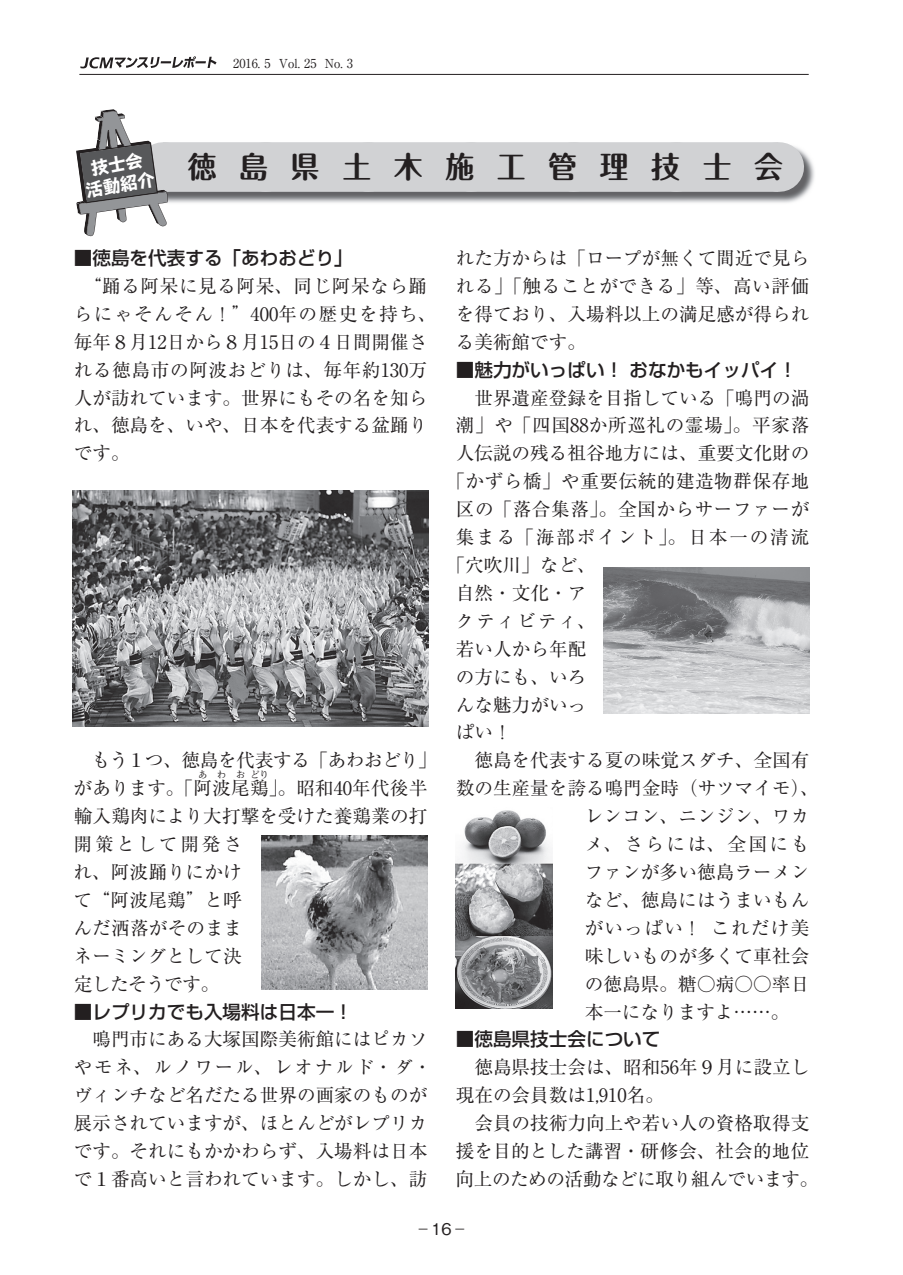
<style>
.page{position:relative;width:903px;height:1275px;background:#fff}
.page>*{position:absolute;margin:0;border:0;box-sizing:border-box;transform-origin:0 0}
.t1{font:700 29.75px "Maru Fo Pro";color:#231f20}
.t2{font:18.55px/27.8px "Ryumin Pro";color:#231f20}
.t3{font:500 18.55px "Shin Go Pro";color:#231f20}
.t4{font:18.55px "Ryumin Pro";letter-spacing:.03em;color:#231f20}
.t5{font:18.55px "Ryumin Pro";letter-spacing:.035em;color:#231f20}
.t6{font:18.55px "Ryumin Pro";letter-spacing:.1em;color:#231f20}
.t7{font:18.55px "Ryumin Pro";letter-spacing:.135em;color:#231f20}
.t8{font:18.55px "Ryumin Pro";letter-spacing:.07em;color:#231f20}
.t9{font:700 17.5px "Take Std";color:#fff}
.t10{font:16.1px "Ryumin Pro";color:#231f20}
.t11{font:12.42px "Ryumin Pro";color:#231f20}
.t12{font:9.28px "Ryumin Pro";color:#231f20}
.s1{font-family:"Gothic BBB Pro";font-weight:500}
</style>
<div class="page">
<svg style="left:80px;top:56px;width:137px;height:12px"></svg>
<hr style="left:79px;top:74px;width:730px;height:1px;background:#231f20">
<img style="left:168px;top:144px;width:647px;height:59px">
<div style="left:163px;top:142px;width:615px;height:50px;background:#d1d2d4"></div>
<svg style="left:269px;top:191px;width:458px;height:1px"></svg>
<hr style="left:778px;top:142px;width:1px;height:50px;background:#d1d2d4">
<img style="left:73px;top:490px;width:355px;height:237px">
<img style="left:262px;top:835px;width:165px;height:155px">
<img style="left:604px;top:567px;width:205px;height:147px">
<img style="left:456px;top:810px;width:96px;height:198px">
<svg style="left:76px;top:109px;width:92px;height:127px"></svg>
<p class="t11" style="left:233px;top:54px;width:121px">2016. 5 Vol. 25 No. 3</p>
<p class="t9" style="left:84px;top:176px;width:71px;rotate:-9deg">活動紹介</p>
<h1 class="t1" style="left:188px;top:143px;width:597px">徳 島 県 土 木 施 工 管 理 技 士 会</h1>
<p class="t3" style="left:74px;top:243px;width:281px">■徳島を代表する「あわおどり」</p>
<p class="t2" style="left:74px;top:271px;width:364px">　“踊る阿呆に見る阿呆、同じ阿呆なら踊らにゃそんそん！”400年の歴史を持ち、毎年８月12日から８月15日の４日間開催される徳島市の阿波おどりは、毎年約130万人が訪れています。世界にもその名を知られ、徳島を、いや、日本を代表する盆踊りです。</p>
<p class="t2" style="left:74px;top:745px;width:365px">　もう１つ、徳島を代表する「あわおどり」があります。「阿波尾鶏」。昭和40年代後半</p>
<p class="t12" style="left:198px;top:767px;width:11px">あ</p>
<p class="t12" style="left:217px;top:767px;width:11px">わ</p>
<p class="t12" style="left:236px;top:767px;width:11px">お</p>
<p class="t12" style="left:250px;top:767px;width:20px">どり</p>
<p class="t2" style="left:74px;top:801px;width:355px">輸入鶏肉により大打撃を受けた養鶏業の打開策として開発さ<br>れ、阿波踊りにかけ<br>て“阿波尾鶏”と呼<br>んだ洒落がそのまま<br>ネーミングとして決<br>定したそうです。</p>
<p class="t3" style="left:74px;top:996px;width:281px">■レプリカでも入場料は日本一！</p>
<p class="t2" style="left:74px;top:1024px;width:360px">　鳴門市にある大塚国際美術館にはピカソやモネ、ルノワール、レオナルド・ダ・ヴィンチなど名だたる世界の画家のものが展示されていますが、ほとんどがレプリカです。それにもかかわらず、入場料は日本で１番高いと言われています。しかし、訪</p>
<p class="t2" style="left:456px;top:243px;width:355px;text-align:justify">れた方からは「ロープが無くて間近で見られる」「触ることができる」等、高い評価を得ており、入場料以上の満足感が得られる美術館です。</p>
<p class="t3" style="left:456px;top:354px;width:343px">■魅力がいっぱい！ おなかもイッパイ！</p>
<p class="t2" style="left:456px;top:382px;width:355px">　世界遺産登録を目指している「鳴門の渦</p>
<p class="t5" style="left:456px;top:411px;width:355px">潮」や「四国88か所巡礼の霊場」。平家落</p>
<p class="t2" style="left:456px;top:438px;width:355px">人伝説の残る祖谷地方には、重要文化財の</p>
<p class="t4" style="left:446px;top:467px;width:364px">「かずら橋」や重要伝統的建造物群保存地</p>
<p class="t4" style="left:456px;top:495px;width:355px">区の「落合集落」。全国からサーファーが</p>
<p class="t6" style="left:456px;top:523px;width:355px">集まる「海部ポイント」。日本一の清流</p>
<p class="t2" style="left:446px;top:550px;width:151px">「穴吹川」など、</p>
<p class="t2" style="left:456px;top:578px;width:132px">自然・文化・ア</p>
<p class="t2" style="left:456px;top:606px;width:141px">クティビティ、</p>
<p class="t2" style="left:456px;top:634px;width:132px">若い人から年配</p>
<p class="t2" style="left:456px;top:661px;width:132px">の方にも、いろ</p>
<p class="t2" style="left:456px;top:689px;width:132px">んな魅力がいっ</p>
<p class="t2" style="left:456px;top:717px;width:57px">ぱい！</p>
<p class="t2" style="left:456px;top:745px;width:355px">　徳島を代表する夏の味覚スダチ、全国有</p>
<p class="t2" style="left:456px;top:773px;width:364px">数の生産量を誇る鳴門金時（サツマイモ）、</p>
<p class="t2" style="left:585px;top:801px;width:226px">レンコン、ニンジン、ワカ</p>
<p class="t7" style="left:585px;top:829px;width:226px">メ、さらには、全国にも</p>
<p class="t2" style="left:585px;top:857px;width:226px">ファンが多い徳島ラーメン</p>
<p class="t2" style="left:585px;top:885px;width:226px">など、徳島にはうまいもん</p>
<p class="t8" style="left:585px;top:913px;width:226px">がいっぱい！ これだけ美</p>
<p class="t2" style="left:585px;top:941px;width:226px">味しいものが多くて車社会</p>
<p class="t2" style="left:585px;top:968px;width:226px">の徳島県。糖○病○○率日</p>
<p class="t2" style="left:585px;top:996px;width:206px">本一になりますよ……。</p>
<p class="t3" style="left:456px;top:1024px;width:206px">■徳島県技士会について</p>
<p class="t2" style="left:455px;top:1052px;width:364px">　徳島県技士会は、昭和56年９月に設立し現在の会員数は1,910名。<br>　会員の技術力向上や若い人の資格取得支援を目的とした講習・研修会、社会的地位向上のための活動などに取り組んでいます。</p>
<p class="t10" style="left:415px;top:1216px;width:54px">－<span class="s1">16</span>－</p>
</div>
